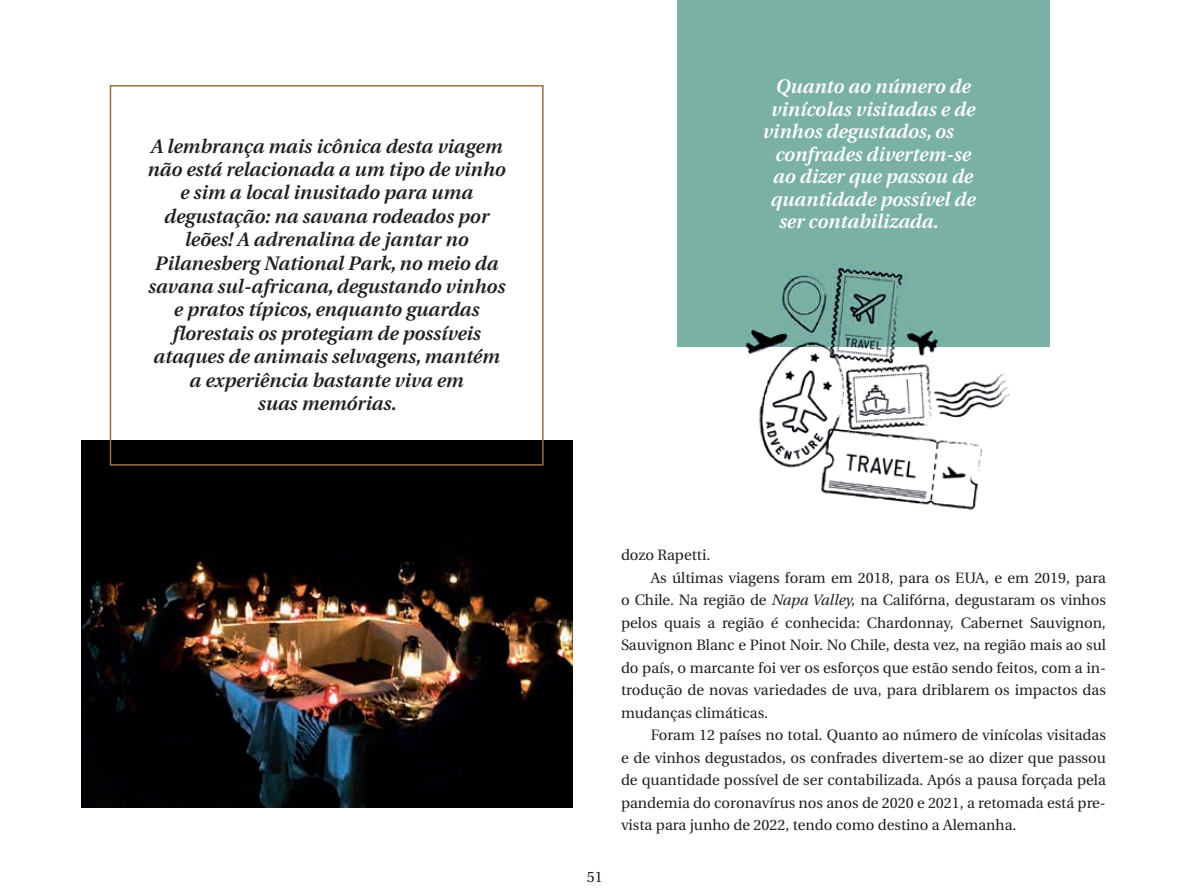
<style>
.page{position:relative;width:1191px;height:893px;background:#fff}
.page>*{position:absolute;margin:0;border:0;box-sizing:border-box;transform-origin:0 0}
.t1{font:italic 600 19.5px/23.4px "Utopia";color:#231f20;text-align:center}
.t2{font:italic 600 19.5px "Utopia";color:#fff}
.t3{font:15px/22.5px "Utopia";color:#231f20;text-align:justify}
.s1{font-style:italic}
</style>
<div class="page">
<img style="left:81px;top:440px;width:491px;height:368px">
<svg style="left:110px;top:85px;width:433px;height:381px"></svg>
<div style="left:677px;top:0;width:372px;height:347px;background:#7bb1a4"></div>
<img style="left:744px;top:264px;width:266px;height:246px">
<p class="t1" style="left:148px;top:135px;width:360px">A lembrança mais icônica desta viagem não está relacionada a um tipo de vinho e sim a local inusitado para uma degustação: na savana rodeados por leões! A adrenalina de jantar no Pilanesberg National Park, no meio da savana sul-africana, degustando vinhos e pratos típicos, enquanto guardas florestais os protegiam de possíveis ataques de animais selvagens, mantém a experiência bastante viva em<br>suas memórias.</p>
<p class="t2" style="left:775px;top:76px;width:196px">Quanto ao número de</p>
<p class="t2" style="left:771px;top:98px;width:205px">vinícolas visitadas e de</p>
<p class="t2" style="left:763px;top:121px;width:192px">vinhos degustados, os</p>
<p class="t2" style="left:775px;top:143px;width:197px">confrades divertem-se</p>
<p class="t2" style="left:773px;top:166px;width:201px">ao dizer que passou de</p>
<p class="t2" style="left:771px;top:188px;width:206px">quantidade possível de</p>
<p class="t2" style="left:779px;top:211px;width:161px">ser contabilizada.</p>
<p class="t3" style="left:587px;top:866px;width:17px">51</p>
<p class="t3" style="left:651px;top:544px;width:456px;text-indent:-30px">dozo Rapetti.<br>As últimas viagens foram em 2018, para os EUA, e em 2019, para</p>
<p class="t3" style="left:621px;top:589px;width:486px">o Chile. Na região de <span class="s1">Napa Valley,</span> na Califórna, degustaram os vinhos pelos quais a região é conhecida: Chardonnay, Cabernet Sauvignon, Sauvignon Blanc e Pinot Noir. No Chile, desta vez, na região mais ao sul do país, o marcante foi ver os esforços que estão sendo feitos, com a in&shy;trodução de novas variedades de uva, para driblarem os impactos das mudanças climáticas.</p>
<p class="t3" style="left:621px;top:724px;width:486px;text-indent:30px">Foram 12 países no total. Quanto ao número de vinícolas visitadas e de vinhos degustados, os confrades divertem-se ao dizer que passou de quantidade possível de ser contabilizada. Após a pausa forçada pela pandemia do coronavírus nos anos de 2020 e 2021, a retomada está pre&shy;vista para junho de 2022, tendo como destino a Alemanha.</p>
</div>
